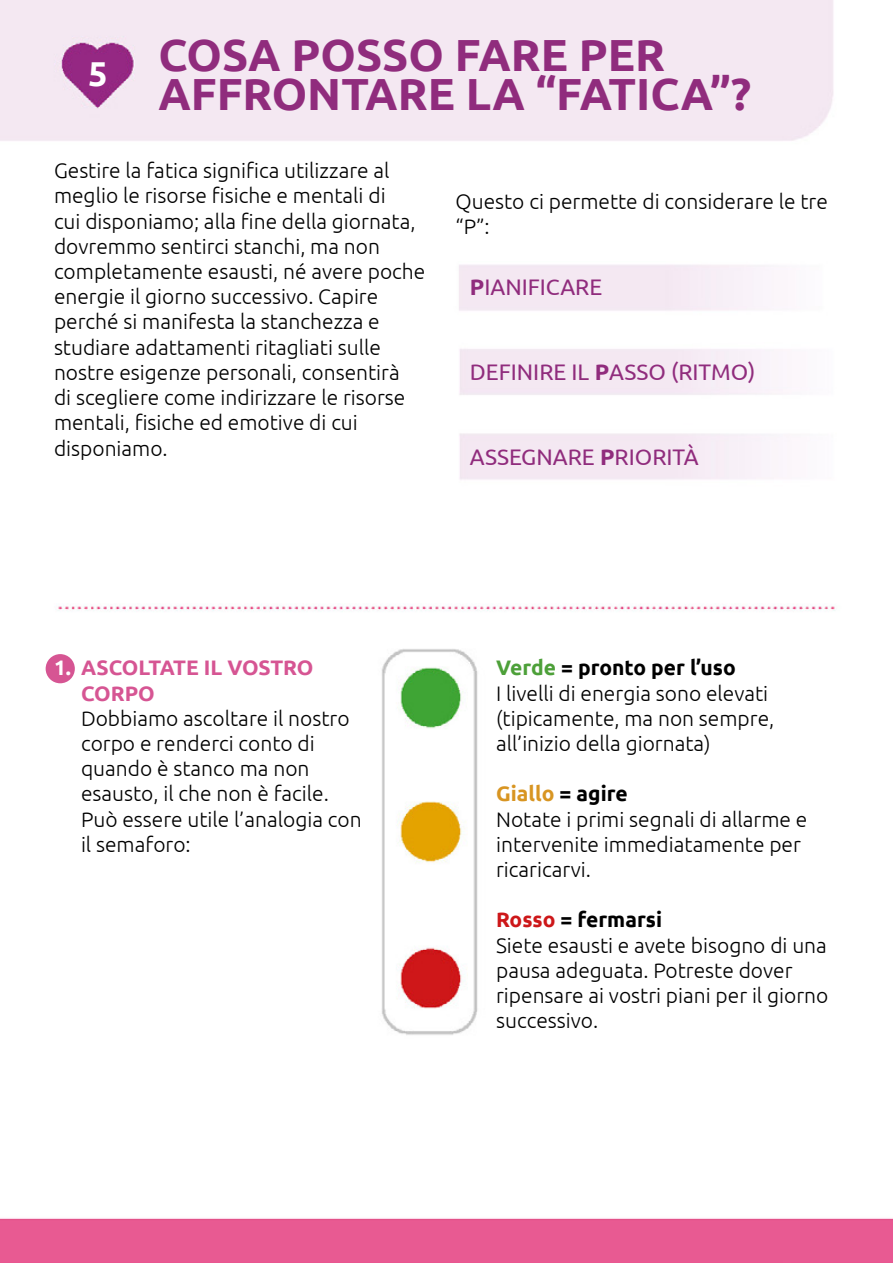
<style>
.page{position:relative;width:893px;height:1263px;background:#fff}
.page>*{position:absolute;margin:0;border:0;box-sizing:border-box;transform-origin:0 0}
.t1{font:700 45px/39px "Ubuntu";color:#902c7d}
.t2{font:22.5px "Ubuntu";color:#902c7d}
.t3{font:300 21px/25.2px "Ubuntu";color:#000}
.t4{font:700 21px/25.2px "Ubuntu";color:#d65593}
.s1{font-weight:700}
.s2{color:#fff}
.s3{font-weight:700;color:#4da039}
.s4{font-weight:700;color:#d89522}
.s5{font-weight:700;color:#cd1719}
</style>
<div class="page">
<img style="left:1px;top:0;width:892px;height:1263px">
<div style="left:46px;top:654px;width:29px;height:29px;background:#d65593;border-radius:50%"></div>
<img style="left:0;top:0;width:1px;height:1263px">
<h1 class="t1" style="left:158px;top:35px;width:594px;text-indent:-70px"><sub>5</sub> COSA POSSO FARE PER<br>AFFRONTARE LA “FATICA”?</h1>
<p class="t3" style="left:54px;top:158px;width:373px">Gestire la fatica significa utilizzare al meglio le risorse fisiche e mentali di<br>cui disponiamo; alla fine della giornata, dovremmo sentirci stanchi, ma non completamente esausti, né avere poche energie il giorno successivo. Capire perché si manifesta la stanchezza e studiare adattamenti ritagliati sulle nostre esigenze personali, consentirà<br>di scegliere come indirizzare le risorse mentali, fisiche ed emotive di cui disponiamo.</p>
<p class="t3" style="left:455px;top:188px;width:374px">Questo ci permette di considerare le tre “P”:</p>
<p class="t2" style="left:470px;top:273px;width:134px"><span class="s1">P</span>IANIFICARE</p>
<p class="t2" style="left:470px;top:358px;width:287px">DEFINIRE IL <span class="s1">P</span>ASSO (RITMO)</p>
<p class="t2" style="left:470px;top:443px;width:230px">ASSEGNARE <span class="s1">P</span>RIORITÀ</p>
<p class="t4" style="left:81px;top:655px;width:234px;text-indent:-27px"><span class="s2">1.</span> ASCOLTATE IL VOSTRO<br>CORPO</p>
<p class="t3" style="left:81px;top:705px;width:282px">Dobbiamo ascoltare il nostro corpo e renderci conto di quando è stanco ma non esausto, il che non è facile.<br>Può essere utile l’analogia con il semaforo:</p>
<p class="t3" style="left:496px;top:655px;width:280px"><span class="s3">Verde</span> <span class="s1">= pronto per l’uso<br></span>I livelli di energia sono elevati (tipicamente, ma non sempre, all’inizio della giornata)</p>
<p class="t3" style="left:496px;top:781px;width:313px"><span class="s4">Giallo</span> <span class="s1">= agire<br></span>Notate i primi segnali di allarme e intervenite immediatamente per ricaricarvi.</p>
<p class="t3" style="left:496px;top:907px;width:334px"><span class="s5">Rosso</span> <span class="s1">= fermarsi<br></span>Siete esausti e avete bisogno di una pausa adeguata. Potreste dover ripensare ai vostri piani per il giorno successivo.</p>
</div>
